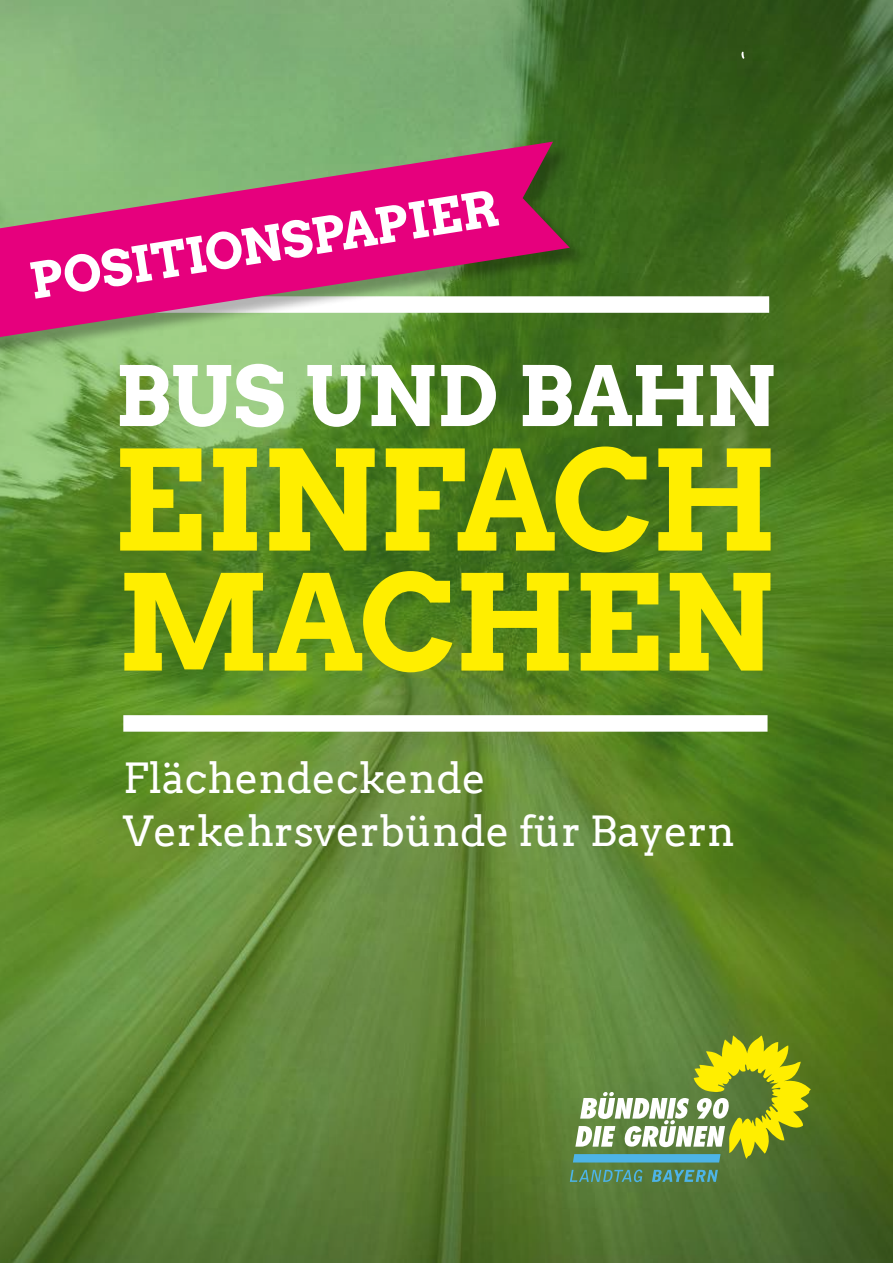
<style>
.page{position:relative;width:893px;height:1263px;background:#fff}
.page>*{position:absolute;margin:0;border:0;box-sizing:border-box;transform-origin:0 0}
.t1{font:138px "Arvo Gruen";letter-spacing:-.03em;color:#fe0}
.t2{font:132px "Arvo Gruen";letter-spacing:-.02em;color:#fe0}
.t3{font:82.5px "Arvo Gruen";letter-spacing:-.01em;color:#fff}
.t4{font:49.35px "Arvo Gruen";color:#fff}
.t5{font:41.55px/53.2px "Arvo";color:#fff}
</style>
<div class="page">
<img style="left:0;top:0;width:893px;height:1263px">
<svg style="left:570px;top:1169px;width:148px;height:13px;background:#548f78"></svg>
<svg style="left:573px;top:1035px;width:238px;height:127px;background:#90a750"></svg>
<div style="left:123px;top:296px;width:646px;height:17px;background:#fff"></div>
<div style="left:123px;top:715px;width:644px;height:17px;background:#fff"></div>
<svg style="left:741px;top:51px;width:4px;height:8px"></svg>
<div style="left:0;top:144px;width:587px;height:219px;background:#000;opacity:.3"></div>
<svg style="left:0;top:142px;width:570px;height:195px;background:#b75177"></svg>
<p class="t4" style="left:25px;top:248px;width:475px;rotate:-9deg">POSITIONSPAPIER</p>
<h3 class="t3" style="left:115px;top:339px;width:662px">BUS UND BAHN</h3>
<h1 class="t1" style="left:113px;top:405px;width:667px">EINFACH</h1>
<h2 class="t2" style="left:117px;top:531px;width:658px">MACHEN</h2>
<p class="t5" style="left:123px;top:751px;width:613px">Flächendeckende<br>Verkehrsverbünde für Bayern</p>
</div>
